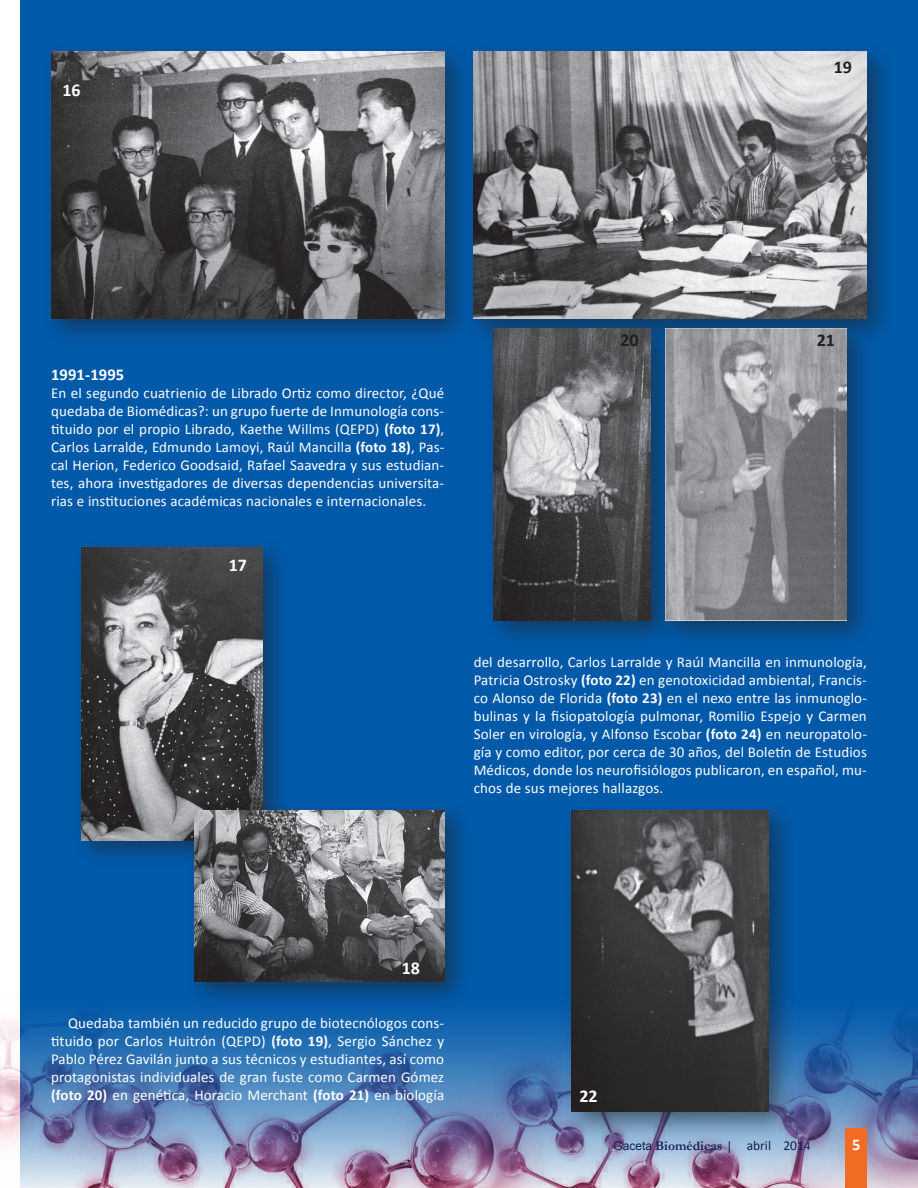
<style>
.page{position:relative;width:918px;height:1188px;background:#fff}
.page>*{position:absolute;margin:0;border:0;box-sizing:border-box;transform-origin:0 0}
.t1{font:700 18px "Calibri";color:#fff}
.t2{font:700 18px "Calibri";color:#231f20}
.t3{font:700 16.5px "Calibri";letter-spacing:.01em;color:#fff}
.t4{font:15px/18px "Calibri";letter-spacing:.01em;color:#fff;text-align:justify}
.t5{font:700 13.5px "Garamond";color:#151f58}
.s1{font-weight:700}
.s2{font-family:"Arial";font-weight:400;font-size:12px}
.s3{font-family:"Calibri";font-weight:400}
</style>
<div class="page">
<div style="left:20px;top:0;width:898px;height:1188px;background:#0159a9"></div>
<img style="left:0;top:1017px;width:918px;height:171px">
<div style="left:846px;top:1129px;width:21px;height:59px;background:#f16c22"></div>
<div style="left:41px;top:41px;width:431px;height:306px;background:#231f20;opacity:.5"></div>
<img style="left:51px;top:51px;width:393px;height:268px">
<div style="left:72px;top:538px;width:218px;height:330px;background:#231f20;opacity:.5"></div>
<img style="left:81px;top:548px;width:182px;height:292px">
<div style="left:185px;top:801px;width:287px;height:208px;background:#231f20;opacity:.5"></div>
<img style="left:194px;top:810px;width:251px;height:171px">
<div style="left:464px;top:41px;width:431px;height:306px;background:#231f20;opacity:.5"></div>
<img style="left:474px;top:51px;width:393px;height:268px">
<div style="left:484px;top:319px;width:194px;height:330px;background:#231f20;opacity:.5"></div>
<img style="left:494px;top:328px;width:156px;height:293px">
<div style="left:656px;top:319px;width:219px;height:330px;background:#231f20;opacity:.5"></div>
<img style="left:665px;top:328px;width:182px;height:293px">
<div style="left:562px;top:801px;width:235px;height:338px;background:#231f20;opacity:.5"></div>
<img style="left:572px;top:810px;width:197px;height:301px">
<p class="t1" style="left:62px;top:79px;width:20px">16</p>
<p class="t2" style="left:834px;top:56px;width:20px">19</p>
<p class="t3" style="left:51px;top:363px;width:75px">1991-1995</p>
<p class="t4" style="left:51px;top:384px;width:395px">En el segundo cuatrienio de Librado Ortiz como director, ¿Qué quedaba de Biomédicas?: un grupo fuerte de Inmunología cons&shy;tituido por el propio Librado, Kaethe Willms (QEPD) <span class="s1">(foto 17)</span>, Carlos Larralde, Edmundo Lamoyi, Raúl Mancilla <span class="s1">(foto 18)</span>, Pas&shy;cal Herion, Federico Goodsaid, Rafael Saavedra y sus estudian&shy;tes, ahora investigadores de diversas dependencias universita&shy;rias e instituciones académicas nacionales e internacionales.</p>
<p class="t1" style="left:229px;top:553px;width:20px">17</p>
<p class="t2" style="left:621px;top:328px;width:20px">20</p>
<p class="t2" style="left:817px;top:328px;width:20px">21</p>
<p class="t4" style="left:474px;top:653px;width:395px">del desarrollo, Carlos Larralde y Raúl Mancilla en inmunología, Patricia Ostrosky <span class="s1">(foto 22)</span> en genotoxicidad ambiental, Francis&shy;co Alonso de Florida <span class="s1">(foto 23)</span> en el nexo entre las inmunoglo&shy;bulinas y la fisiopatología pulmonar, Romilio Espejo y Carmen Soler en virología, y Alfonso Escobar <span class="s1">(foto 24)</span> en neuropatolo&shy;gía y como editor, por cerca de 30 años, del Boletín de Estudios Médicos, donde los neurofisiólogos publicaron, en español, mu&shy;chos de sus mejores hallazgos.</p>
<p class="t1" style="left:402px;top:957px;width:20px">18</p>
<p class="t4" style="left:51px;top:1014px;width:395px;text-indent:17px">Quedaba también un reducido grupo de biotecnólogos cons&shy;tituido por Carlos Huitrón (QEPD) <span class="s1">(foto 19)</span>, Sergio Sánchez y Pablo Pérez Gavilán junto a sus técnicos y estudiantes, así como protagonistas individuales de gran fuste como Carmen Gómez <span class="s1">(foto 20)</span> en genética, Horacio Merchant <span class="s1">(foto 21)</span> en biología</p>
<p class="t1" style="left:579px;top:1085px;width:20px">22</p>
<p class="t5" style="left:613px;top:1137px;width:199px"><span class="s2">Gaceta</span> Biomédicas | <span class="s3">abril 2014</span></p>
<p class="t3" style="left:852px;top:1134px;width:10px">5</p>
</div>
